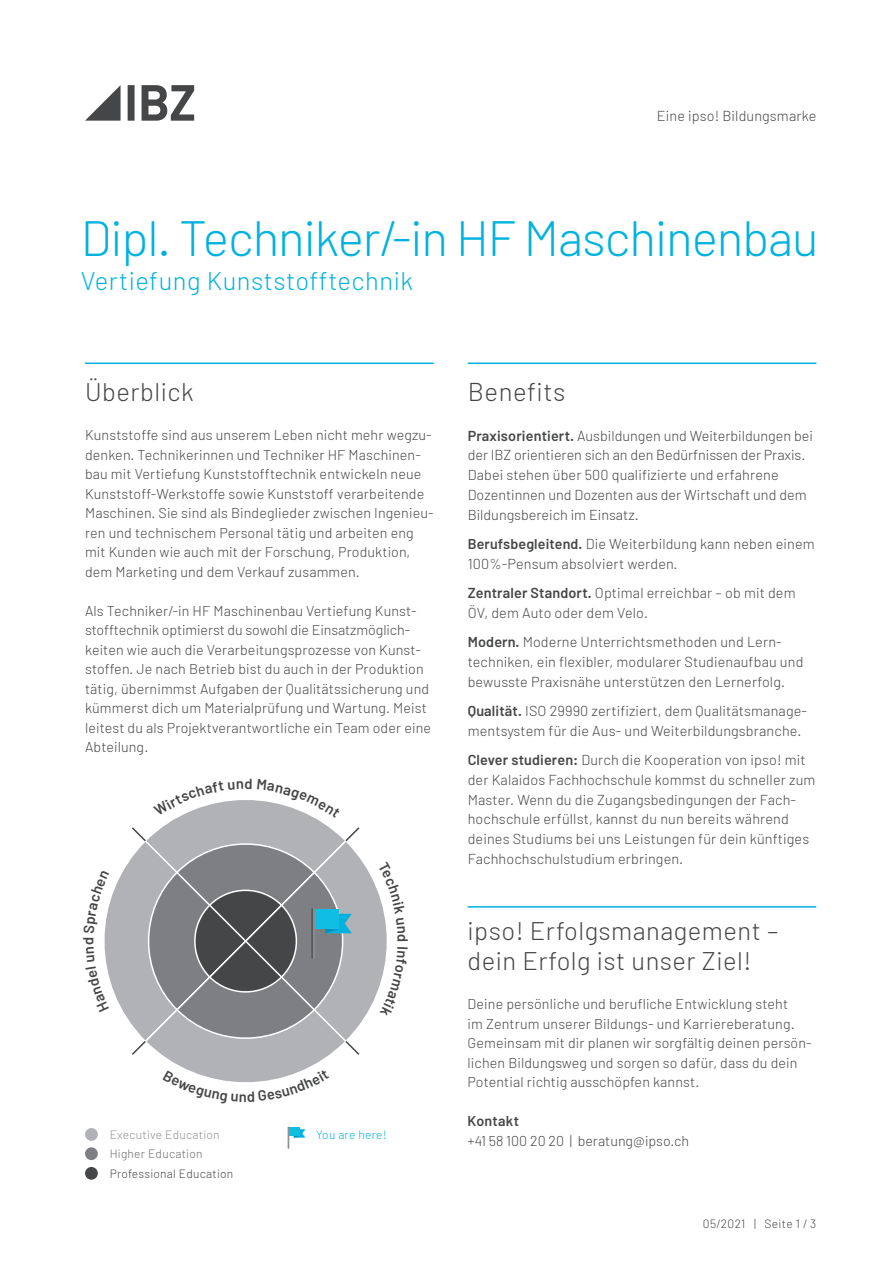
<style>
.page{position:relative;width:893px;height:1263px;background:#fff}
.page>*{position:absolute;margin:0;border:0;box-sizing:border-box;transform-origin:0 0}
.t1{font:300 49.5px "Barlow";letter-spacing:-.02em;color:#00b2dd}
.t2{font:300 25.8px "Barlow";letter-spacing:.02em;color:#454647}
.t3{font:300 25.5px/30px "Barlow";letter-spacing:.02em;color:#454647}
.t4{font:300 25.5px "Barlow";letter-spacing:.02em;color:#00b2dd}
.t5{font:600 14.7px "Barlow";color:#454647}
.t6{font:300 14.4px/19.6px "Barlow";letter-spacing:.01em;color:#454647}
.t7{font:300 14.25px/19.5px "Barlow";letter-spacing:.01em;color:#454647}
.t8{font:600 14.25px "Barlow";letter-spacing:.02em;color:#454647}
.t9{font:300 12px "Barlow";letter-spacing:.02em;color:#454647}
.t10{font:300 12px "Barlow";letter-spacing:.02em;color:#8d8f92}
.t11{font:300 12px "Barlow";letter-spacing:.02em;color:#6c6c6f}
.t12{font:300 12px "Barlow";letter-spacing:.02em;color:#00b2dd}
.s1{font-weight:600}
.s2{font-weight:600;font-size:14.25px}
</style>
<div class="page">
<hr style="left:85px;top:362px;width:349px;height:2px;background:#00b2dd">
<hr style="left:468px;top:362px;width:348px;height:2px;background:#00b2dd">
<hr style="left:468px;top:906px;width:348px;height:2px;background:#00b2dd">
<svg style="left:104px;top:818px;width:283px;height:252px"></svg>
<div style="left:85px;top:1167px;width:13px;height:13px;background:#454647;border-radius:50%"></div>
<div style="left:85px;top:1147px;width:13px;height:13px;background:#7d7f82;border-radius:50%"></div>
<div style="left:85px;top:1128px;width:13px;height:13px;background:#b1b2b6;border-radius:50%"></div>
<svg style="left:130px;top:826px;width:231px;height:230px;background:#919598"></svg>
<svg style="left:288px;top:1126px;width:17px;height:23px"></svg>
<svg style="left:128px;top:85px;width:66px;height:36px"></svg>
<svg style="left:85px;top:85px;width:36px;height:36px"></svg>
<svg style="left:189px;top:1070px;width:114px;height:12px"></svg>
<svg style="left:104px;top:946px;width:5px;height:66px"></svg>
<svg style="left:104px;top:870px;width:5px;height:63px"></svg>
<svg style="left:177px;top:800px;width:137px;height:18px"></svg>
<svg style="left:378px;top:861px;width:9px;height:80px"></svg>
<svg style="left:380px;top:947px;width:7px;height:70px"></svg>
<p class="t6" style="left:657px;top:105px;width:161px">Eine ipso! Bildungsmarke</p>
<h1 class="t1" style="left:81px;top:207px;width:739px">Dipl. Techniker/-in HF Maschinenbau</h1>
<h3 class="t4" style="left:81px;top:265px;width:334px">Vertiefung Kunststofftechnik</h3>
<h3 class="t3" style="left:85px;top:376px;width:110px">Überblick</h3>
<p class="t7" style="left:85px;top:425px;width:350px">Kunststoffe sind aus unserem Leben nicht mehr wegzu&shy;denken. Technikerinnen und Techniker HF Maschinen&shy;bau mit Vertiefung Kunststofftechnik entwickeln neue Kunststoff-Werkstoffe sowie Kunststoff verarbeitende Maschinen. Sie sind als Bindeglieder zwischen Ingenieu&shy;ren und technischem Personal tätig und arbeiten eng mit Kunden wie auch mit der Forschung, Produktion, dem Marketing und dem Verkauf zusammen.</p>
<p class="t7" style="left:85px;top:600px;width:347px">Als Techniker/-in HF Maschinenbau Vertiefung Kunst&shy;stofftechnik optimierst du sowohl die Einsatzmöglich&shy;keiten wie auch die Verarbeitungsprozesse von Kunst&shy;stoffen. Je nach Betrieb bist du auch in der Produktion tätig, übernimmst Aufgaben der Qualitätssicherung und kümmerst dich um Materialprüfung und Wartung. Meist leitest du als Projektverantwortliche ein Team oder eine Abteilung.</p>
<p class="t5" style="left:79px;top:945px;width:10px;rotate:-90deg">d</p>
<p class="t10" style="left:110px;top:1127px;width:111px">Executive Education</p>
<p class="t11" style="left:110px;top:1146px;width:94px">Higher Education</p>
<p class="t9" style="left:110px;top:1166px;width:125px">Professional Education</p>
<p class="t12" style="left:316px;top:1127px;width:72px">You are here!</p>
<h2 class="t2" style="left:468px;top:376px;width:99px">Benefits</h2>
<p class="t6" style="left:468px;top:425px;width:347px"><span class="s1">Praxisorientiert.</span> Ausbildungen und Weiterbildungen bei der IBZ orientieren sich an den Bedürfnissen der Praxis.<br>Dabei stehen über 500 qualifizierte und erfahrene Dozentinnen und Dozenten aus der Wirtschaft und dem Bildungsbereich im Einsatz.</p>
<p class="t6" style="left:468px;top:534px;width:348px"><span class="s2">Berufsbegleitend</span><span class="s1">.</span> Die Weiterbildung kann neben einem<br>100%-Pensum absolviert werden.</p>
<p class="t6" style="left:468px;top:583px;width:329px"><span class="s1">Zentraler Standort.</span> Optimal erreichbar – ob mit dem<br>ÖV, dem Auto oder dem Velo.</p>
<p class="t6" style="left:468px;top:632px;width:337px"><span class="s1">Modern.</span> Moderne Unterrichtsmethoden und Lern&shy;techniken, ein flexibler, modularer Studienaufbau und bewusste Praxisnähe unterstützen den Lernerfolg.</p>
<p class="t6" style="left:468px;top:701px;width:341px"><span class="s1">Qualität.</span> ISO 29990 zertifiziert, dem Qualitätsmanage&shy;mentsystem für die Aus- und Weiterbildungsbranche.</p>
<p class="t6" style="left:468px;top:750px;width:349px"><span class="s1">Clever studieren:</span> Durch die Kooperation von ipso! mit der Kalaidos Fachhochschule kommst du schneller zum Master. Wenn du die Zugangsbedingungen der Fach&shy;hochschule erfüllst, kannst du nun bereits während deines Studiums bei uns Leistungen für dein künftiges Fachhochschulstudium erbringen.</p>
<h3 class="t3" style="left:468px;top:915px;width:312px">ipso! Erfolgsmanagement – dein Erfolg ist unser Ziel!</h3>
<p class="t7" style="left:468px;top:994px;width:346px">Deine persönliche und berufliche Entwicklung steht<br>im Zentrum unserer Bildungs- und Karriereberatung.<br>Gemeinsam mit dir planen wir sorgfältig deinen persön&shy;lichen Bildungsweg und sorgen so dafür, dass du dein Potential richtig ausschöpfen kannst.</p>
<p class="t8" style="left:468px;top:1112px;width:53px">Kontakt</p>
<p class="t7" style="left:468px;top:1130px;width:223px">+41 58 100 20 20 | beratung@ipso.ch</p>
<p class="t9" style="left:703px;top:1216px;width:115px">05/2021 | Seite 1 / 3</p>
</div>
